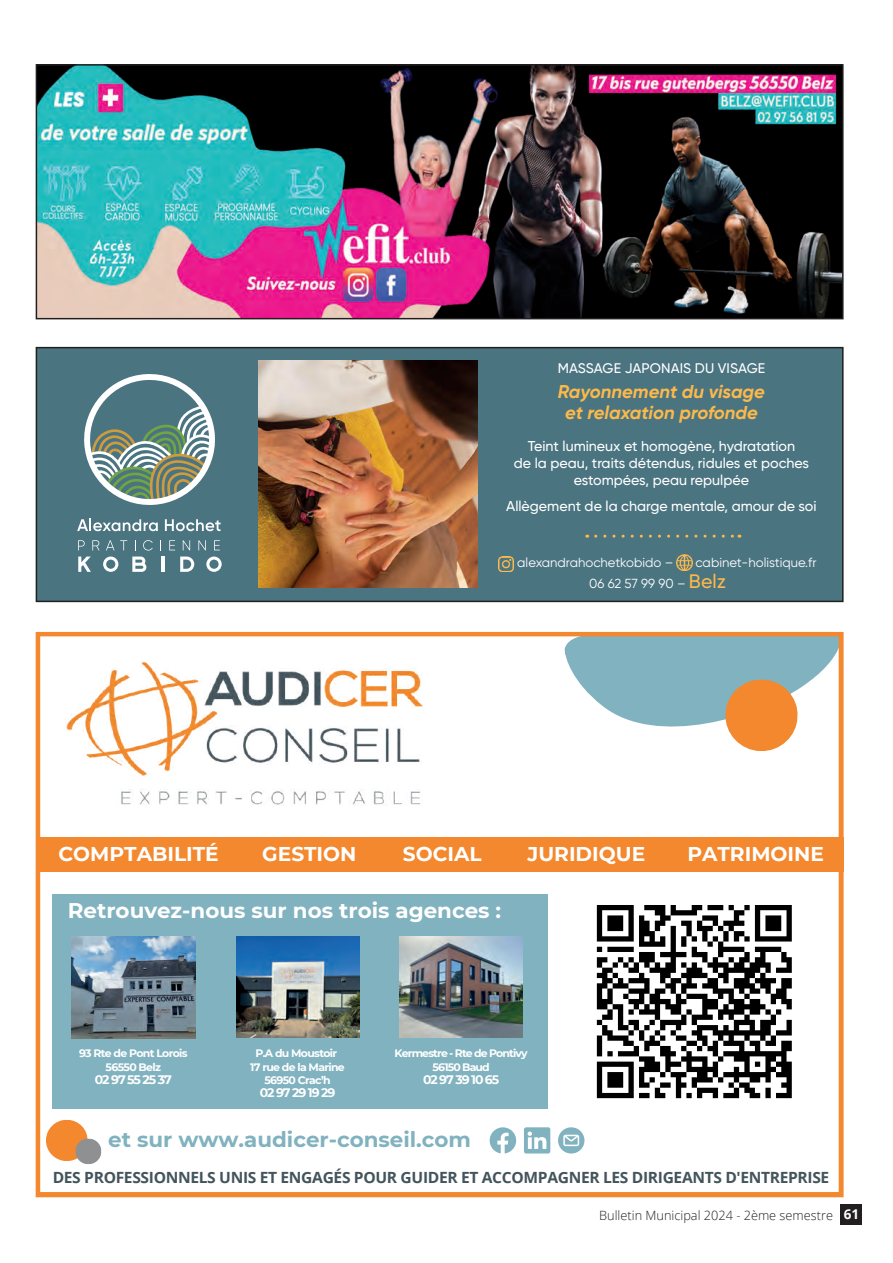
<style>
.page{position:relative;width:893px;height:1263px;background:#fff}
.page>*{position:absolute;margin:0;border:0;box-sizing:border-box;transform-origin:0 0}
.t1{font:700 21.15px "Montserrat";color:#fff}
.t2{font:700 21.15px "Montserrat";color:#81b2bf}
.t3{font:700 19.95px "Montserrat";color:#fff}
.t4{font:italic 700 18.6px/21px "Gilroy";color:#fcb94b;text-align:center}
.t5{font:700 15.45px "Open Sans";letter-spacing:-.02em;color:#43545c}
.t6{font:500 14.25px/17.1px "Gilroy";color:#fff;text-align:center}
.t7{font:500 13.95px "Gilroy";letter-spacing:.005em;color:#fff}
.t8{font:13.2px/20.5px "Gilroy";color:#fff}
.t9{font:300 12.75px "Open Sans";color:#231f20}
.t10{font:700 12.3px "Montserrat";letter-spacing:-.085em;color:#fff}
.t11{font:700 10.8px/13.5px "Montserrat";letter-spacing:-.06em;color:#fff;text-align:center}
.t12{font:700 10.8px/13.5px "Montserrat";letter-spacing:-.08em;color:#fff;text-align:center}
.s1{font-weight:500;font-size:19.5px;color:#fcb94b}
.s2{font-weight:700;font-size:13.5px;color:#fff}
</style>
<div class="page">
<div style="left:840px;top:1203px;width:22px;height:21px;background:#231f20"></div>
<img style="left:39px;top:67px;width:802px;height:249px">
<div style="left:36px;top:64px;width:808px;height:255px;border:2px solid #231f20"></div>
<div style="left:36px;top:347px;width:807px;height:254px;background:#4b7481"></div>
<svg style="left:78px;top:556px;width:13px;height:15px"></svg>
<svg style="left:103px;top:556px;width:15px;height:15px"></svg>
<svg style="left:132px;top:556px;width:14px;height:15px"></svg>
<hr style="left:161px;top:556px;width:3px;height:15px;background:#fff">
<svg style="left:180px;top:556px;width:14px;height:15px"></svg>
<svg style="left:206px;top:556px;width:16px;height:15px"></svg>
<svg style="left:84px;top:374px;width:131px;height:131px"></svg>
<svg style="left:78px;top:540px;width:7px;height:10px"></svg>
<svg style="left:92px;top:540px;width:8px;height:10px"></svg>
<svg style="left:106px;top:540px;width:21px;height:10px"></svg>
<svg style="left:143px;top:540px;width:10px;height:10px"></svg>
<svg style="left:169px;top:540px;width:6px;height:10px"></svg>
<svg style="left:183px;top:540px;width:7px;height:10px"></svg>
<svg style="left:198px;top:540px;width:8px;height:10px"></svg>
<svg style="left:214px;top:540px;width:6px;height:10px"></svg>
<svg style="left:77px;top:518px;width:81px;height:13px"></svg>
<svg style="left:165px;top:519px;width:56px;height:12px"></svg>
<img style="left:259px;top:360px;width:219px;height:227px">
<svg style="left:596px;top:534px;width:144px;height:3px"></svg>
<img style="left:498px;top:556px;width:16px;height:15px">
<img style="left:677px;top:555px;width:15px;height:15px">
<div style="left:36px;top:347px;width:808px;height:255px;border:2px solid #231f20"></div>
<svg style="left:36px;top:632px;width:808px;height:565px"></svg>
<div style="left:53px;top:894px;width:495px;height:214px;background:#81b2bf"></div>
<img style="left:54px;top:650px;width:381px;height:165px">
<div style="left:586px;top:894px;width:216px;height:214px;background:#fff"></div>
<svg style="left:596px;top:905px;width:196px;height:194px"></svg>
<div style="left:36px;top:837px;width:808px;height:34px;background:#f3882e"></div>
<svg style="left:490px;top:1127px;width:26px;height:26px"></svg>
<svg style="left:524px;top:1127px;width:26px;height:26px"></svg>
<svg style="left:46px;top:1119px;width:56px;height:45px"></svg>
<svg style="left:558px;top:1127px;width:26px;height:26px"></svg>
<img style="left:71px;top:936px;width:124px;height:101px">
<img style="left:236px;top:936px;width:123px;height:101px">
<img style="left:400px;top:936px;width:123px;height:101px">
<p class="t7" style="left:558px;top:359px;width:209px">MASSAGE JAPONAIS DU VISAGE</p>
<h3 class="t4" style="left:558px;top:380px;width:209px">Rayonnement du visage et relaxation profonde</h3>
<p class="t6" style="left:514px;top:437px;width:297px">Teint lumineux et homogène, hydratation<br>de la peau, traits détendus, ridules et poches estompées, peau repulpée</p>
<p class="t6" style="left:506px;top:497px;width:312px">Allègement de la charge mentale, amour de soi</p>
<p class="t8" style="left:517px;top:552px;width:158px">alexandrahochetkobido –</p>
<p class="t8" style="left:589px;top:552px;width:229px;text-indent:106px">cabinet-holistique.fr<br>06 62 57 99 90 – <span class="s1">Belz</span></p>
<h2 class="t3" style="left:59px;top:839px;width:162px">COMPTABILITÉ</h2>
<h2 class="t3" style="left:262px;top:839px;width:96px">GESTION</h2>
<h2 class="t3" style="left:403px;top:839px;width:80px">SOCIAL</h2>
<h2 class="t3" style="left:527px;top:839px;width:119px">JURIDIQUE</h2>
<h2 class="t3" style="left:687px;top:839px;width:138px">PATRIMOINE</h2>
<h1 class="t1" style="left:68px;top:895px;width:435px">Retrouvez-nous sur nos trois agences :</h1>
<p class="t11" style="left:79px;top:1046px;width:110px">93 Rte de Pont Lorois<br>56550 Belz</p>
<p class="t10" style="left:95px;top:1070px;width:78px">02 97 55 25 37</p>
<p class="t11" style="left:250px;top:1046px;width:96px">P.A du Moustoir<br>17 rue de la Marine<br>56950 Crac’h</p>
<p class="t10" style="left:260px;top:1083px;width:77px">02 97 29 19 29</p>
<p class="t12" style="left:395px;top:1046px;width:135px">Kermestre - Rte de Pontivy<br>56150 Baud</p>
<p class="t10" style="left:423px;top:1070px;width:78px">02 97 39 10 65</p>
<h1 class="t2" style="left:108px;top:1124px;width:364px">et sur www.audicer-conseil.com</h1>
<p class="t5" style="left:53px;top:1166px;width:778px">DES PROFESSIONNELS UNIS ET ENGAGÉS POUR GUIDER ET ACCOMPAGNER LES DIRIGEANTS D'ENTREPRISE</p>
<p class="t9" style="left:599px;top:1206px;width:261px">Bulletin Municipal 2024 - 2ème semestre <span class="s2">61</span></p>
</div>
